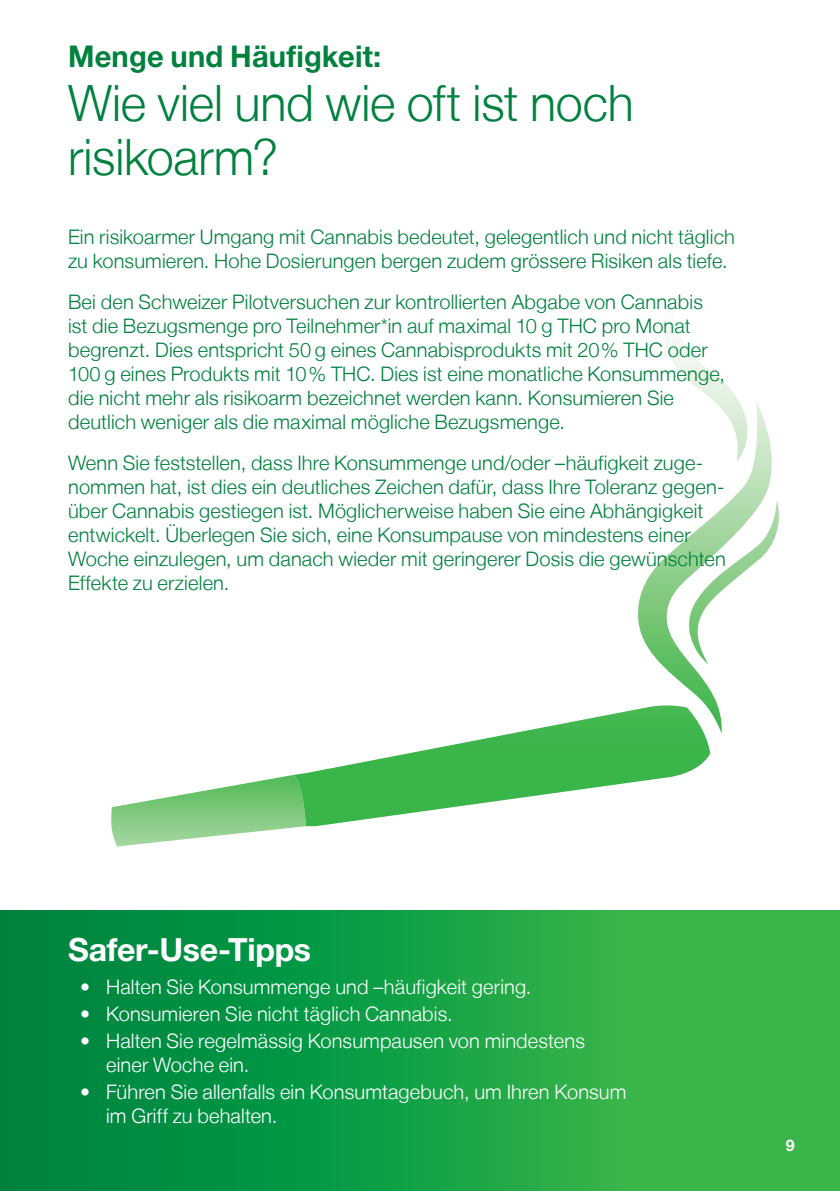
<style>
.page{position:relative;width:840px;height:1191px;background:#fff}
.page>*{position:absolute;margin:0;border:0;box-sizing:border-box;transform-origin:0 0}
.Titel_Grün{font:300 50px/54px "Helvetica Neue LT";letter-spacing:-.005em;color:#00813f}
.überschrift_White{font:700 32px "Helvetica Neue LT";letter-spacing:-.01em;color:#fff}
.Titel_Grün-2{font:700 30px "Helvetica Neue LT";letter-spacing:.005em;color:#00813f}
.text_Light_White{font:300 20px/24px "Helvetica Neue LT";letter-spacing:.01em;color:#00813f}
.t1{font:300 20px/24px "Helvetica Neue LT";letter-spacing:.005em;color:#fff}
.t2{font:700 16px "Helvetica Neue LT";color:#fff}
</style>
<div class="page">
<div style="left:0;top:910px;width:839px;height:281px;background:linear-gradient(to right,#008340,#42be4c)"></div>
<svg style="left:111px;top:774px;width:195px;height:72px"></svg>
<svg style="left:294px;top:710px;width:415px;height:116px"></svg>
<svg style="left:664px;top:336px;width:75px;height:65px"></svg>
<svg style="left:632px;top:401px;width:140px;height:332px"></svg>
<svg style="left:682px;top:500px;width:97px;height:164px"></svg>
<p class="Titel_Grün-2" style="left:68px;top:38px;width:314px">Menge und Häufigkeit:</p>
<p class="Titel_Grün" style="left:68px;top:75px;width:567px">Wie viel und wie oft ist noch risikoarm?</p>
<p class="text_Light_White" style="left:68px;top:225px;width:668px">Ein risikoarmer Umgang mit Cannabis bedeutet, gelegentlich und nicht täglich zu konsumieren. Hohe Dosierungen bergen zudem grössere Risiken als tiefe.</p>
<p class="text_Light_White" style="left:68px;top:290px;width:658px">Bei den Schweizer Pilotversuchen zur kontrollierten Abgabe von Cannabis ist die Bezugsmenge pro Teilnehmer*in auf maximal 10 g THC pro Monat begrenzt. Dies entspricht 50 g eines Cannabisprodukts mit 20% THC oder 100 g eines Produkts mit 10% THC. Dies ist eine monatliche Konsummenge, die nicht mehr als risikoarm bezeichnet werden kann. Konsumieren Sie deutlich weniger als die maximal mögliche Bezugsmenge.</p>
<p class="text_Light_White" style="left:68px;top:451px;width:659px">Wenn Sie feststellen, dass Ihre Konsummenge und/oder –häufigkeit zuge&shy;nommen hat, ist dies ein deutliches Zeichen dafür, dass Ihre Toleranz gegen&shy;über Cannabis gestiegen ist. Möglicherweise haben Sie eine Abhängigkeit entwickelt. Überlegen Sie sich, eine Konsumpause von mindestens einer Woche einzulegen, um danach wieder mit geringerer Dosis die gewünschten Effekte zu erzielen.</p>
<p class="überschrift_White" style="left:68px;top:930px;width:244px">Safer-Use-Tipps</p>
<p class="t1" style="left:80px;top:974px;width:452px">• Halten Sie Konsummenge und –häufigkeit gering.</p>
<p class="t1" style="left:80px;top:1001px;width:374px">• Konsumieren Sie nicht täglich Cannabis.</p>
<p class="t1" style="left:106px;top:1028px;width:480px;text-indent:-26px">• Halten Sie regelmässig Konsumpausen von mindestens einer Woche ein.</p>
<p class="t1" style="left:106px;top:1079px;width:521px;text-indent:-26px">• Führen Sie allenfalls ein Konsumtagebuch, um Ihren Konsum im Griff zu behalten.</p>
<p class="t2" style="left:785px;top:1135px;width:10px">9</p>
</div>
